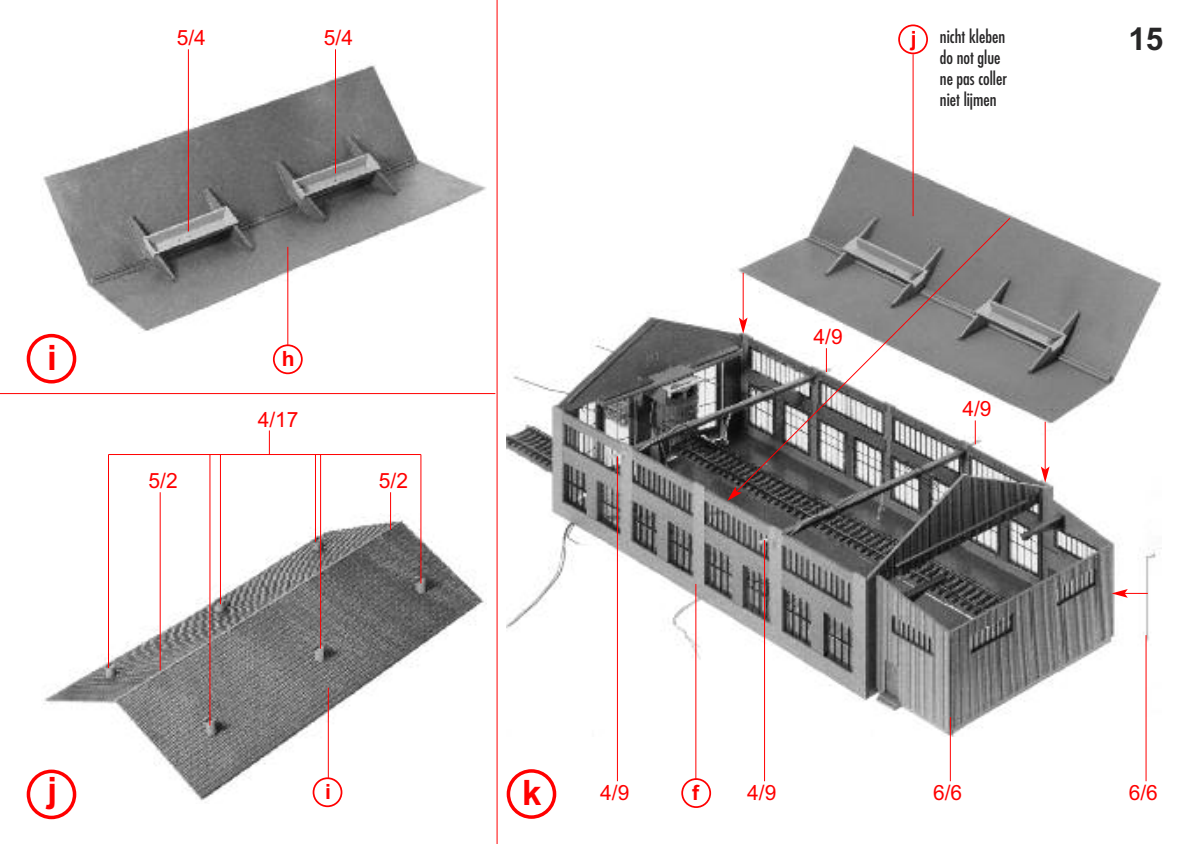
<style>
.page{position:relative;width:1191px;height:844px;background:#fff}
.page>*{position:absolute;margin:0;border:0;box-sizing:border-box;transform-origin:0 0}
.t1{font:700 35px "Arial";color:#f00}
.t2{font:700 31.5px "Arial";color:#272627}
.t3{font:21px "Arial";color:#f00}
.t4{font:700 21px "Arial";color:#f00}
.t5{font:condensed 17.5px/21px "Futura Std";color:#272627}
.s1{font-family:"Arial";font-weight:700;font-stretch:normal;font-size:21px;color:#f00}
</style>
<div class="page">
<hr style="left:496px;top:0;width:1px;height:843px;background:#f00">
<hr style="left:0;top:393px;width:495px;height:1px;background:#f00">
<svg style="left:681px;top:778px;width:30px;height:29px"></svg>
<img style="left:42px;top:59px;width:445px;height:274px">
<img style="left:43px;top:513px;width:443px;height:290px">
<img style="left:506px;top:141px;width:655px;height:595px">
<svg style="left:27px;top:334px;width:49px;height:49px"></svg>
<hr style="left:188px;top:49px;width:1px;height:182px;background:#f00">
<svg style="left:269px;top:430px;width:1px;height:24px"></svg>
<hr style="left:108px;top:454px;width:313px;height:1px;background:#f00">
<hr style="left:108px;top:454px;width:1px;height:214px;background:#f00">
<hr style="left:220px;top:454px;width:1px;height:150px;background:#f00">
<hr style="left:315px;top:454px;width:1px;height:87px;background:#f00">
<hr style="left:209px;top:454px;width:1px;height:271px;background:#f00">
<hr style="left:320px;top:454px;width:1px;height:194px;background:#f00">
<hr style="left:420px;top:454px;width:1px;height:129px;background:#f00">
<hr style="left:390px;top:492px;width:1px;height:37px;background:#f00">
<hr style="left:160px;top:492px;width:1px;height:178px;background:#f00">
<hr style="left:287px;top:247px;width:1px;height:98px;background:#f00">
<hr style="left:328px;top:687px;width:1px;height:90px;background:#f00">
<hr style="left:695px;top:583px;width:1px;height:196px;background:#f00">
<hr style="left:617px;top:456px;width:1px;height:325px;background:#f00">
<hr style="left:764px;top:540px;width:1px;height:241px;background:#f00">
<hr style="left:950px;top:717px;width:1px;height:64px;background:#f00">
<hr style="left:1145px;top:635px;width:1px;height:146px;background:#f00">
<hr style="left:335px;top:49px;width:1px;height:124px;background:#f00">
<hr style="left:912px;top:54px;width:1px;height:162px;background:#f00">
<hr style="left:1044px;top:421px;width:1px;height:48px;background:#f00">
<svg style="left:1040px;top:466px;width:9px;height:16px"></svg>
<svg style="left:1111px;top:589px;width:36px;height:8px"></svg>
<svg style="left:735px;top:217px;width:276px;height:276px"></svg>
<svg style="left:727px;top:486px;width:15px;height:15px"></svg>
<svg style="left:27px;top:769px;width:49px;height:50px"></svg>
<svg style="left:506px;top:769px;width:50px;height:49px"></svg>
<svg style="left:273px;top:344px;width:30px;height:30px"></svg>
<svg style="left:313px;top:777px;width:29px;height:29px"></svg>
<svg style="left:898px;top:24px;width:30px;height:30px"></svg>
<p class="t3" style="left:177px;top:26px;width:31px">5/4</p>
<p class="t3" style="left:324px;top:26px;width:31px">5/4</p>
<h1 class="t1" style="left:47px;top:337px;width:11px">i</h1>
<p class="t4" style="left:282px;top:347px;width:14px">h</p>
<p class="t3" style="left:258px;top:407px;width:42px">4/17</p>
<p class="t3" style="left:148px;top:468px;width:31px">5/2</p>
<p class="t3" style="left:379px;top:468px;width:31px">5/2</p>
<p class="t5" style="left:940px;top:27px;width:69px;text-indent:-29px"><span class="s1">j</span> nicht kleben do not glue ne pas coller niet lijmen</p>
<p class="t3" style="left:813px;top:324px;width:31px">4/9</p>
<p class="t3" style="left:962px;top:396px;width:31px">4/9</p>
<h2 class="t2" style="left:1128px;top:21px;width:37px">15</h2>
<h1 class="t1" style="left:48px;top:769px;width:11px">j</h1>
<h1 class="t1" style="left:522px;top:772px;width:21px">k</h1>
<p class="t4" style="left:325px;top:779px;width:7px">i</p>
<p class="t3" style="left:600px;top:780px;width:31px">4/9</p>
<p class="t3" style="left:747px;top:780px;width:31px">4/9</p>
<p class="t4" style="left:692px;top:780px;width:8px">f</p>
<p class="t3" style="left:933px;top:780px;width:31px">6/6</p>
<p class="t3" style="left:1128px;top:780px;width:31px">6/6</p>
</div>
